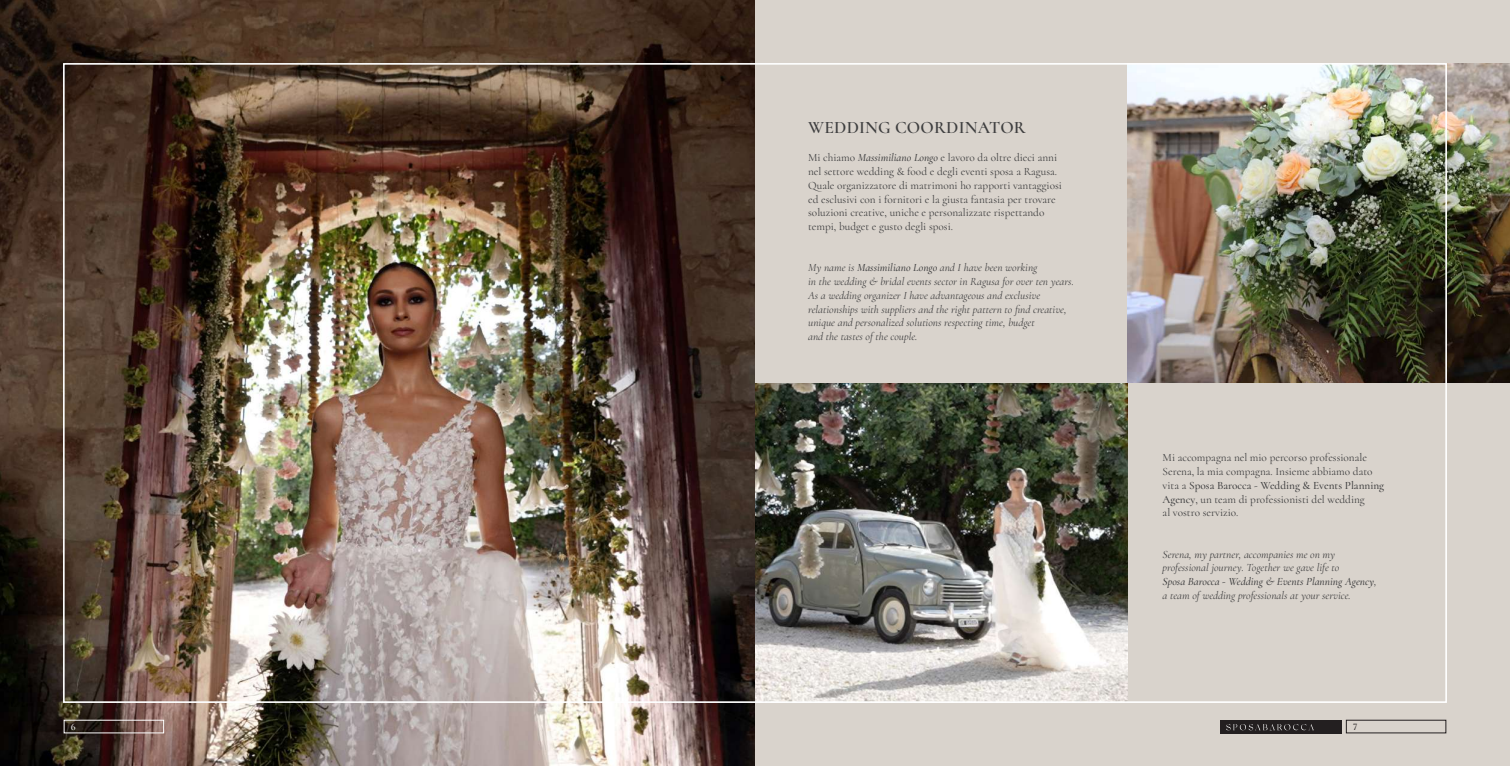
<style>
.page{position:relative;width:1510px;height:766px;background:#fff}
.page>*{position:absolute;margin:0;border:0;box-sizing:border-box;transform-origin:0 0}
.t1{font:600 17.5px "Cormorant";letter-spacing:.01em;color:#3e3e3f}
.t2{font:11.25px/13.8px "Cormorant";color:#3e3e3f}
.t3{font:italic 11.25px/13.8px "Cormorant";color:#3e3e3f}
.t4{font:500 10px "Cormorant";color:#fff}
.t5{font:500 10px "Cormorant";color:#231f20}
.s1{font-weight:500;font-style:italic}
.s2{font-weight:500}
</style>
<div class="page">
<div style="left:755px;top:0;width:754px;height:765px;background:#d9d3cc"></div>
<img style="left:0;top:0;width:755px;height:765px">
<img style="left:755px;top:383px;width:372px;height:317px">
<img style="left:1127px;top:64px;width:382px;height:319px">
<div style="left:1220px;top:719px;width:121px;height:14px;background:#231f20"></div>
<div style="left:1346px;top:719px;width:100px;height:14px;border:1px solid #231f20"></div>
<svg style="left:1226px;top:724px;width:88px;height:6px"></svg>
<div style="left:64px;top:719px;width:100px;height:14px;border:1px solid #fff"></div>
<h1 class="t1" style="left:808px;top:117px;width:219px">WEDDING COORDINATOR</h1>
<p class="t2" style="left:808px;top:151px;width:255px">Mi chiamo <span class="s1">Massimiliano Longo</span> e lavoro da oltre dieci anni nel settore wedding &amp; food e degli eventi sposa a Ragusa.<br>Quale organizzatore di matrimoni ho rapporti vantaggiosi ed esclusivi con i fornitori e la giusta fantasia per trovare soluzioni creative, uniche e personalizzate rispettando tempi, budget e gusto degli sposi.</p>
<p class="t3" style="left:808px;top:260px;width:267px">My name is <span class="s2">Massimiliano Longo</span> and I have been working<br>in the wedding &amp; bridal events sector in Ragusa for over ten years.<br>As a wedding organizer I have advantageous and exclusive relationships with suppliers and the right pattern to find creative, unique and personalized solutions respecting time, budget<br>and the tastes of the couple.</p>
<p class="t2" style="left:1162px;top:450px;width:223px">Mi accompagna nel mio percorso professionale Serena, la mia compagna. Insieme abbiamo dato vita a <span class="s2">Sposa Barocca - Wedding &amp; Events Planning Agency</span>, un team di professionisti del wedding<br>al vostro servizio.</p>
<p class="t3" style="left:1162px;top:546px;width:215px">Serena, my partner, accompanies me on my professional journey. Together we gave life to<br><span class="s2">Sposa Barocca - Wedding &amp; Events Planning Agency</span>, a team of wedding professionals at your service.</p>
<p class="t4" style="left:71px;top:720px;width:6px">6</p>
<p class="t5" style="left:1353px;top:720px;width:6px">7</p>
</div>
